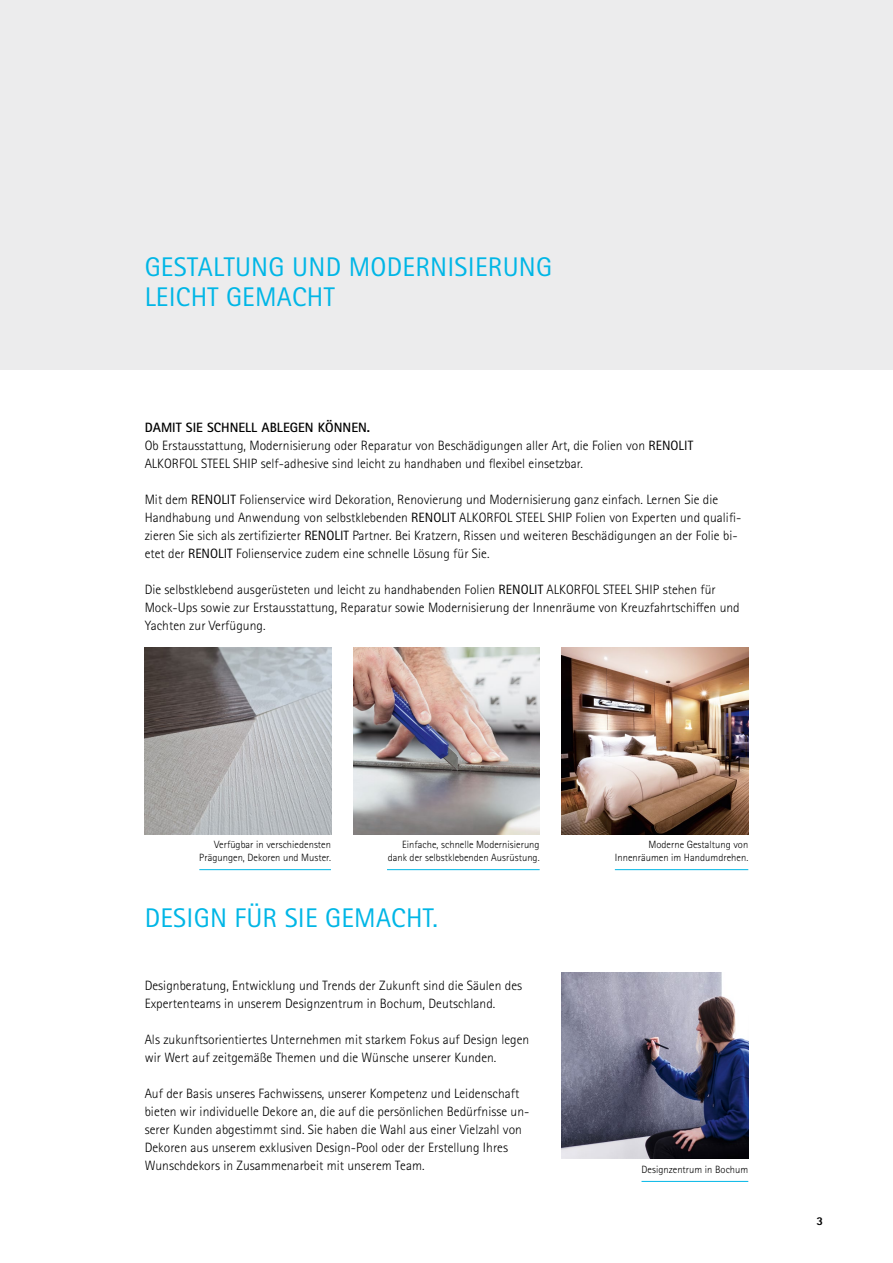
<style>
.page{position:relative;width:893px;height:1263px;background:#fff}
.page>*{position:absolute;margin:0;border:0;box-sizing:border-box;transform-origin:0 0}
.t1{font:27px/30px "Rotis Sans Serif Pro";letter-spacing:.01em;color:#00b6e6}
.t2{font:300 13.5px/18px "Rotis Sans Serif Pro";letter-spacing:.005em;color:#000}
.t3{font:800 12px "Rotis Sans Serif Pro";color:#000}
.t4{font:300 10.5px/12.6px "Rotis Sans Serif Pro";letter-spacing:.005em;color:#000;text-align:right}
.s1{font-weight:700}
.s2{font-weight:400}
</style>
<div class="page">
<div style="left:0;top:0;width:893px;height:370px;background:#ececed"></div>
<img style="left:145px;top:648px;width:186px;height:186px">
<hr style="left:199px;top:869px;width:132px;height:1px;background:#00b6e6">
<img style="left:353px;top:648px;width:187px;height:186px">
<hr style="left:387px;top:869px;width:153px;height:1px;background:#00b6e6">
<img style="left:562px;top:648px;width:186px;height:186px">
<hr style="left:615px;top:869px;width:133px;height:1px;background:#00b6e6">
<img style="left:562px;top:972px;width:186px;height:186px">
<hr style="left:641px;top:1181px;width:107px;height:1px;background:#00b6e6">
<h1 class="t1" style="left:145px;top:252px;width:409px">GESTALTUNG UND MODERNISIERUNG<br>LEICHT GEMACHT</h1>
<p class="t2" style="left:145px;top:419px;width:550px"><span class="s1">DAMIT SIE SCHNELL ABLEGEN KÖNNEN.<br></span>Ob Erstausstattung, Modernisierung oder Reparatur von Beschädigungen aller Art, die Folien von <span class="s2">RENOLIT<br></span>ALKORFOL STEEL SHIP self-adhesive sind leicht zu handhaben und flexibel einsetzbar.</p>
<p class="t2" style="left:145px;top:491px;width:598px">Mit dem <span class="s2">RENOLIT</span> Folienservice wird Dekoration, Renovierung und Modernisierung ganz einfach. Lernen Sie die Handhabung und Anwendung von selbstklebenden <span class="s2">RENOLIT</span> ALKORFOL STEEL SHIP Folien von Experten und qualifi&shy;zieren Sie sich als zertifizierter <span class="s2">RENOLIT</span> Partner. Bei Kratzern, Rissen und weiteren Beschädigungen an der Folie bi&shy;etet der <span class="s2">RENOLIT</span> Folienservice zudem eine schnelle Lösung für Sie.</p>
<p class="t2" style="left:145px;top:581px;width:597px">Die selbstklebend ausgerüsteten und leicht zu handhabenden Folien <span class="s2">RENOLIT</span> ALKORFOL STEEL SHIP stehen für<br>Mock-Ups sowie zur Erstausstattung, Reparatur sowie Modernisierung der Innenräume von Kreuzfahrtschiffen und<br>Yachten zur Verfügung.</p>
<p class="t4" style="left:199px;top:839px;width:133px">Verfügbar in verschiedensten<br>Prägungen, Dekoren und Muster.</p>
<p class="t4" style="left:388px;top:839px;width:153px">Einfache, schnelle Modernisierung dank der selbstklebenden Ausrüstung.</p>
<p class="t4" style="left:615px;top:839px;width:135px">Moderne Gestaltung von<br>Innenräumen im Handumdrehen.</p>
<h1 class="t1" style="left:145px;top:903px;width:295px">DESIGN FÜR SIE GEMACHT.</h1>
<p class="t2" style="left:145px;top:977px;width:379px">Designberatung, Entwicklung und Trends der Zukunft sind die Säulen des<br>Expertenteams in unserem Designzentrum in Bochum, Deutschland.</p>
<p class="t2" style="left:145px;top:1031px;width:386px">Als zukunftsorientiertes Unternehmen mit starkem Fokus auf Design legen wir Wert auf zeitgemäße Themen und die Wünsche unserer Kunden.</p>
<p class="t2" style="left:145px;top:1085px;width:386px">Auf der Basis unseres Fachwissens, unserer Kompetenz und Leidenschaft bieten wir individuelle Dekore an, die auf die persönlichen Bedürfnisse un&shy;serer Kunden abgestimmt sind. Sie haben die Wahl aus einer Vielzahl von Dekoren aus unserem exklusiven Design-Pool oder der Erstellung Ihres Wunschdekors in Zusammenarbeit mit unserem Team.</p>
<p class="t4" style="left:641px;top:1163px;width:108px">Designzentrum in Bochum</p>
<p class="t3" style="left:816px;top:1213px;width:8px">3</p>
</div>
